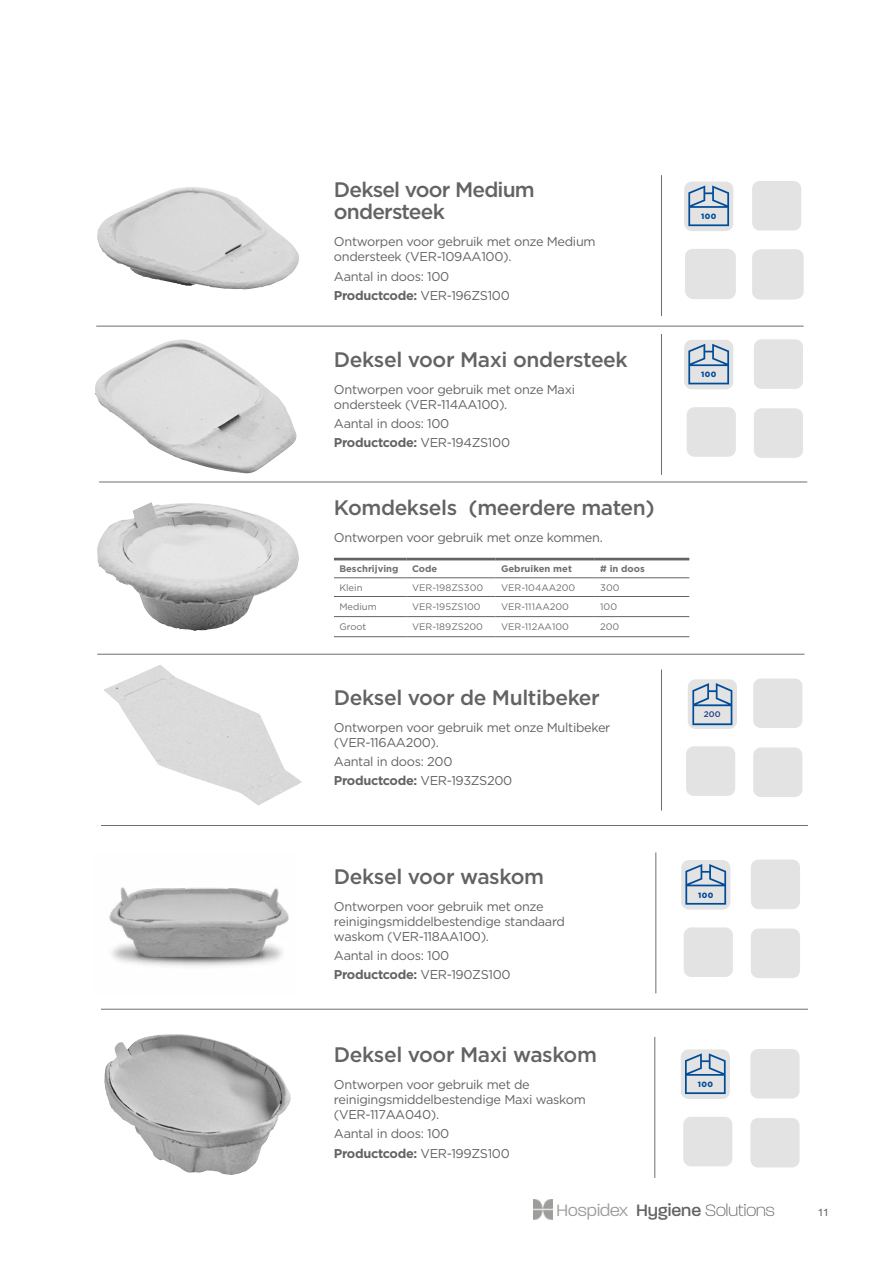
<style>
.page{position:relative;width:893px;height:1263px;background:#fff}
.page>*{position:absolute;margin:0;border:0;box-sizing:border-box;transform-origin:0 0}
.t1{font:500 21px "Gotham";letter-spacing:-.02em;color:#646363}
.t2{font:500 21px/21.8px "Gotham";letter-spacing:-.04em;color:#646363}
.t3{font:200 17.85px "Paralucent";color:#646363}
.t4{font:12.75px/15px "Gotham";letter-spacing:-.025em;color:#646363}
.t5{font:10.5px "Ubuntu";color:#646363}
.t6{font:9.45px "Gotham";color:#706f6f}
.t7{font:700 9.45px "Gotham";color:#706f6f}
.t8{font:500 8.1px "Gotham";color:#1f3b83}
.t9{font:900 7.65px "Gotham";letter-spacing:.05em;color:#004c98}
.s1{font-weight:700}
.s2{font-weight:300;color:#9d9d9c}
.s3{font-weight:500}
</style>
<div class="page">
<img style="left:533px;top:1199px;width:20px;height:20px">
<div style="left:684px;top:182px;width:49px;height:49px;background:#e3e3e3;border-radius:8px"></div>
<hr style="left:96px;top:326px;width:708px;height:1px;background:#706f6f">
<hr style="left:661px;top:334px;width:1px;height:141px;background:#706f6f">
<img style="left:95px;top:339px;width:202px;height:134px">
<hr style="left:661px;top:175px;width:1px;height:141px;background:#706f6f">
<img style="left:97px;top:187px;width:202px;height:102px">
<svg style="left:688px;top:185px;width:41px;height:41px"></svg>
<div style="left:686px;top:249px;width:50px;height:50px;background:#e3e3e3;border-radius:8px"></div>
<div style="left:754px;top:249px;width:50px;height:50px;background:#e3e3e3;border-radius:8px"></div>
<hr style="left:99px;top:482px;width:708px;height:1px;background:#706f6f">
<img style="left:97px;top:502px;width:202px;height:129px">
<hr style="left:97px;top:654px;width:707px;height:1px;background:#706f6f">
<hr style="left:661px;top:669px;width:1px;height:141px;background:#706f6f">
<img style="left:104px;top:665px;width:198px;height:141px">
<div style="left:685px;top:249px;width:49px;height:49px;background:#e3e3e3;border-radius:8px"></div>
<div style="left:752px;top:250px;width:49px;height:50px;background:#e3e3e3;border-radius:8px"></div>
<div style="left:752px;top:181px;width:49px;height:50px;background:#e3e3e3;border-radius:8px"></div>
<div style="left:687px;top:407px;width:49px;height:50px;background:#e3e3e3;border-radius:8px"></div>
<div style="left:754px;top:408px;width:49px;height:50px;background:#e3e3e3;border-radius:8px"></div>
<div style="left:754px;top:339px;width:49px;height:50px;background:#e3e3e3;border-radius:8px"></div>
<hr style="left:101px;top:1009px;width:707px;height:1px;background:#706f6f">
<hr style="left:101px;top:825px;width:707px;height:1px;background:#706f6f">
<hr style="left:654px;top:1037px;width:1px;height:141px;background:#706f6f">
<img style="left:104px;top:1034px;width:146px;height:141px">
<hr style="left:655px;top:852px;width:1px;height:141px;background:#706f6f">
<img style="left:109px;top:887px;width:180px;height:80px">
<div style="left:684px;top:340px;width:49px;height:49px;background:#e3e3e3;border-radius:8px"></div>
<svg style="left:688px;top:344px;width:41px;height:40px"></svg>
<div style="left:686px;top:746px;width:49px;height:50px;background:#e3e3e3;border-radius:8px"></div>
<div style="left:753px;top:747px;width:49px;height:50px;background:#e3e3e3;border-radius:8px"></div>
<div style="left:753px;top:678px;width:49px;height:50px;background:#e3e3e3;border-radius:8px"></div>
<div style="left:688px;top:679px;width:49px;height:50px;background:#e3e3e3;border-radius:8px"></div>
<svg style="left:692px;top:683px;width:40px;height:42px"></svg>
<div style="left:684px;top:927px;width:49px;height:50px;background:#e3e3e3;border-radius:8px"></div>
<div style="left:751px;top:928px;width:49px;height:50px;background:#e3e3e3;border-radius:8px"></div>
<div style="left:751px;top:859px;width:49px;height:50px;background:#e3e3e3;border-radius:8px"></div>
<div style="left:681px;top:860px;width:49px;height:50px;background:#e3e3e3;border-radius:8px"></div>
<svg style="left:685px;top:864px;width:41px;height:41px"></svg>
<div style="left:683px;top:1117px;width:49px;height:49px;background:#e3e3e3;border-radius:8px"></div>
<div style="left:750px;top:1118px;width:50px;height:49px;background:#e3e3e3;border-radius:8px"></div>
<div style="left:750px;top:1049px;width:50px;height:49px;background:#e3e3e3;border-radius:8px"></div>
<div style="left:681px;top:1049px;width:49px;height:50px;background:#e3e3e3;border-radius:8px"></div>
<svg style="left:685px;top:1053px;width:41px;height:41px"></svg>
<hr style="left:334px;top:558px;width:73px;height:2px;background:#646363">
<hr style="left:407px;top:558px;width:89px;height:2px;background:#646363">
<hr style="left:496px;top:558px;width:99px;height:2px;background:#646363">
<hr style="left:595px;top:558px;width:94px;height:2px;background:#646363">
<hr style="left:334px;top:577px;width:73px;height:1px;background:#646363">
<hr style="left:407px;top:577px;width:89px;height:1px;background:#646363">
<hr style="left:496px;top:577px;width:99px;height:1px;background:#646363">
<hr style="left:595px;top:577px;width:94px;height:1px;background:#646363">
<hr style="left:334px;top:596px;width:73px;height:1px;background:#646363">
<hr style="left:407px;top:596px;width:89px;height:1px;background:#646363">
<hr style="left:496px;top:596px;width:99px;height:1px;background:#646363">
<hr style="left:595px;top:596px;width:94px;height:1px;background:#646363">
<hr style="left:334px;top:616px;width:73px;height:1px;background:#646363">
<hr style="left:407px;top:616px;width:89px;height:1px;background:#646363">
<hr style="left:496px;top:616px;width:99px;height:1px;background:#646363">
<hr style="left:595px;top:616px;width:94px;height:1px;background:#646363">
<hr style="left:334px;top:636px;width:73px;height:1px;background:#646363">
<hr style="left:407px;top:636px;width:89px;height:1px;background:#646363">
<hr style="left:496px;top:636px;width:99px;height:1px;background:#646363">
<hr style="left:595px;top:636px;width:94px;height:1px;background:#646363">
<h1 class="t2" style="left:334px;top:179px;width:202px">Deksel voor Medium ondersteek</h1>
<p class="t4" style="left:334px;top:234px;width:263px">Ontworpen voor gebruik met onze Medium ondersteek (VER-109AA100).</p>
<p class="t4" style="left:334px;top:266px;width:177px;line-height:19.2px">Aantal in doos: 100<br><span class="s1">Productcode:</span> VER-196ZS100</p>
<h1 class="t1" style="left:334px;top:345px;width:295px">Deksel voor Maxi ondersteek</h1>
<p class="t4" style="left:334px;top:381px;width:243px">Ontworpen voor gebruik met onze Maxi ondersteek (VER-114AA100).</p>
<p class="t4" style="left:334px;top:414px;width:178px;line-height:19.2px">Aantal in doos: 100<br><span class="s1">Productcode:</span> VER-194ZS100</p>
<h1 class="t1" style="left:334px;top:493px;width:322px">Komdeksels (meerdere maten)</h1>
<p class="t4" style="left:334px;top:529px;width:270px">Ontworpen voor gebruik met onze kommen.</p>
<p class="t7" style="left:339px;top:563px;width:61px">Beschrijving</p>
<p class="t7" style="left:412px;top:563px;width:27px">Code</p>
<p class="t7" style="left:501px;top:563px;width:72px">Gebruiken met</p>
<p class="t7" style="left:600px;top:563px;width:46px"># in doos</p>
<p class="t6" style="left:339px;top:581px;width:25px">Klein</p>
<p class="t6" style="left:412px;top:581px;width:73px">VER-198ZS300</p>
<p class="t6" style="left:501px;top:581px;width:76px">VER-104AA200</p>
<p class="t6" style="left:600px;top:581px;width:21px">300</p>
<p class="t6" style="left:339px;top:601px;width:39px">Medium</p>
<p class="t6" style="left:412px;top:601px;width:70px">VER-195ZS100</p>
<p class="t6" style="left:501px;top:601px;width:69px">VER-111AA200</p>
<p class="t6" style="left:600px;top:601px;width:18px">100</p>
<p class="t6" style="left:339px;top:621px;width:29px">Groot</p>
<p class="t6" style="left:412px;top:621px;width:72px">VER-189ZS200</p>
<p class="t6" style="left:501px;top:621px;width:69px">VER-112AA100</p>
<p class="t6" style="left:600px;top:621px;width:21px">200</p>
<h1 class="t1" style="left:334px;top:684px;width:267px">Deksel voor de Multibeker</h1>
<p class="t4" style="left:334px;top:720px;width:278px">Ontworpen voor gebruik met onze Multibeker (VER-116AA200).</p>
<p class="t4" style="left:334px;top:752px;width:180px;line-height:19.2px">Aantal in doos: 200<br><span class="s1">Productcode:</span> VER-193ZS200</p>
<h1 class="t1" style="left:334px;top:862px;width:212px">Deksel voor waskom</h1>
<p class="t4" style="left:334px;top:898px;width:233px">Ontworpen voor gebruik met onze reinigingsmiddelbestendige standaard waskom (VER-118AA100).</p>
<p class="t4" style="left:334px;top:945px;width:178px;line-height:19.2px">Aantal in doos: 100<br><span class="s1">Productcode:</span> VER-190ZS100</p>
<h1 class="t1" style="left:334px;top:1041px;width:264px">Deksel voor Maxi waskom</h1>
<p class="t4" style="left:334px;top:1077px;width:253px">Ontworpen voor gebruik met de reinigingsmiddelbestendige Maxi waskom (VER-117AA040).</p>
<p class="t4" style="left:334px;top:1124px;width:177px;line-height:19.2px">Aantal in doos: 100<br><span class="s1">Productcode:</span> VER-199ZS100</p>
<p class="t9" style="left:701px;top:212px;width:17px">100</p>
<p class="t9" style="left:701px;top:370px;width:17px">100</p>
<p class="t8" style="left:704px;top:708px;width:18px">200</p>
<p class="t9" style="left:698px;top:890px;width:17px">100</p>
<p class="t9" style="left:698px;top:1080px;width:17px">100</p>
<h2 class="t3" style="left:557px;top:1199px;width:220px"><span class="s2">Hospidex</span> <span class="s3">Hygiene</span> Solutions</h2>
<p class="t5" style="left:818px;top:1206px;width:13px">11</p>
</div>
